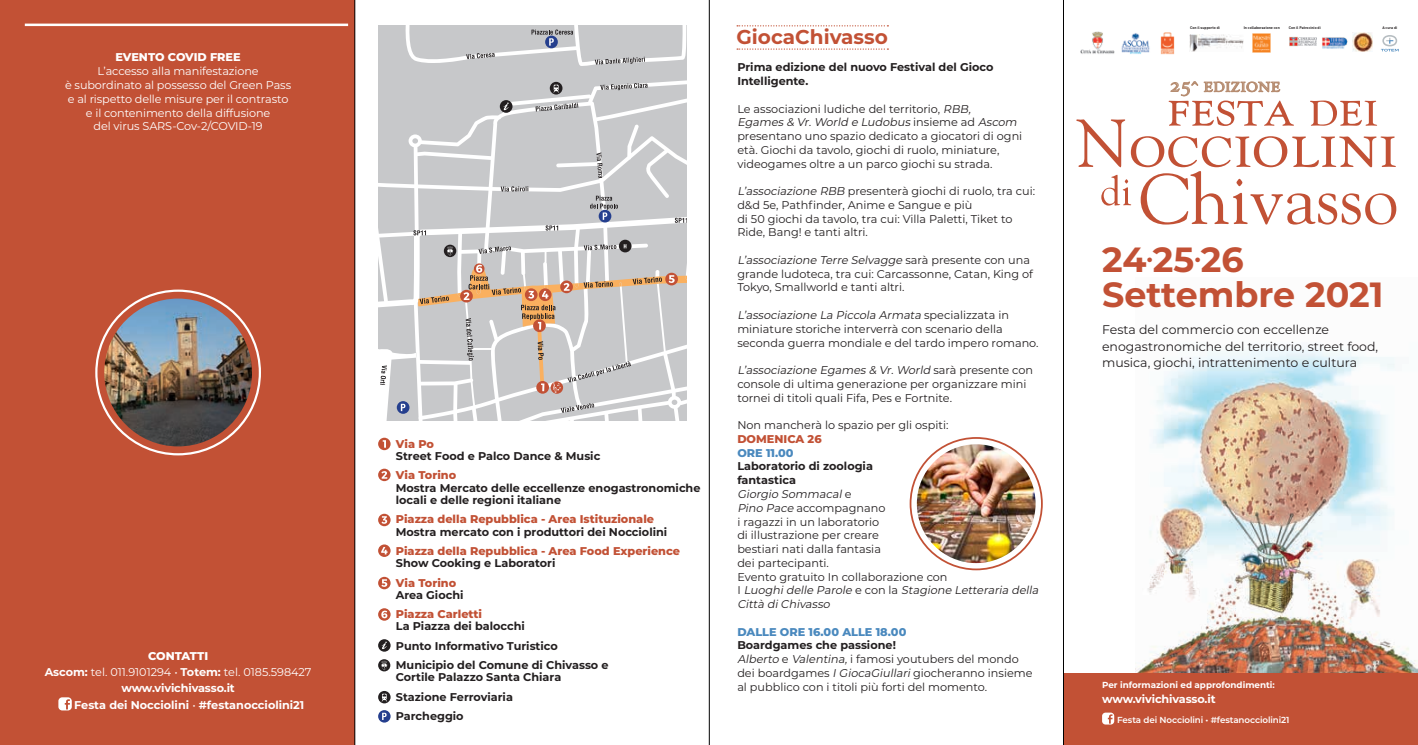
<style>
.page{position:relative;width:1418px;height:745px;background:#fff}
.page>*{position:absolute;margin:0;border:0;box-sizing:border-box;transform-origin:0 0}
.t1{font:700 34.88px/35px "Montserrat";color:#c25135}
.t2{font:21.25px "Goudy SC";color:#b68c70}
.t3{font:700 20px "Montserrat";color:#c25135}
.t4{font:12.5px/16.2px "Montserrat";color:#231f20}
.t5{font:11.25px/13.8px "Montserrat";color:#231f20}
.t6{font:700 11.25px/19.4px "Montserrat";color:#231f20}
.t7{font:11.25px/13.8px "Montserrat";letter-spacing:-.01em;color:#fff;text-align:center}
.t8{font:800 11.25px "Montserrat";color:#c25135}
.t9{font:700 11.25px "Montserrat";letter-spacing:-.005em;color:#fff}
.t10{font:800 11.25px "Montserrat";color:#4a89be}
.t11{font:800 11.25px "Montserrat";color:#fff}
.t12{font:600 8.75px "Montserrat";letter-spacing:-.01em;color:#fff}
.t13{font:700 8.75px "Montserrat";color:#fff}
.t14{font:700 3.75px "DIN";color:#231f20}
.s1{font-weight:700}
.s2{font-weight:400}
.s3{font-style:italic}
</style>
<div class="page">
<img style="left:1135px;top:348px;width:282px;height:325px">
<div style="left:0;top:0;width:354px;height:744px;background:#c25135"></div>
<svg style="left:58px;top:697px;width:14px;height:13px"></svg>
<div style="left:378px;top:25px;width:308px;height:395px;background:#c7c8ca"></div>
<svg style="left:378px;top:80px;width:308px;height:184px"></svg>
<svg style="left:550px;top:82px;width:12px;height:12px"></svg>
<svg style="left:553px;top:85px;width:6px;height:7px"></svg>
<div style="left:598px;top:210px;width:13px;height:12px;background:#253f8e;border-radius:50%"></div>
<svg style="left:590px;top:195px;width:28px;height:25px"></svg>
<svg style="left:478px;top:246px;width:33px;height:8px"></svg>
<svg style="left:584px;top:244px;width:32px;height:6px"></svg>
<svg style="left:413px;top:230px;width:13px;height:5px"></svg>
<svg style="left:545px;top:225px;width:13px;height:5px"></svg>
<svg style="left:675px;top:218px;width:11px;height:5px"></svg>
<svg style="left:596px;top:152px;width:6px;height:26px"></svg>
<svg style="left:535px;top:103px;width:43px;height:8px"></svg>
<svg style="left:500px;top:186px;width:28px;height:5px"></svg>
<svg style="left:619px;top:239px;width:12px;height:13px"></svg>
<svg style="left:623px;top:244px;width:3px;height:4px"></svg>
<svg style="left:500px;top:100px;width:12px;height:13px"></svg>
<svg style="left:503px;top:102px;width:6px;height:8px"></svg>
<svg style="left:405px;top:25px;width:281px;height:41px"></svg>
<svg style="left:600px;top:83px;width:47px;height:7px"></svg>
<svg style="left:444px;top:244px;width:12px;height:13px"></svg>
<svg style="left:447px;top:246px;width:7px;height:10px"></svg>
<svg style="left:378px;top:437px;width:12px;height:13px"></svg>
<svg style="left:383px;top:440px;width:3px;height:7px"></svg>
<svg style="left:378px;top:468px;width:12px;height:13px"></svg>
<svg style="left:381px;top:471px;width:6px;height:7px"></svg>
<svg style="left:378px;top:513px;width:12px;height:13px"></svg>
<svg style="left:381px;top:516px;width:6px;height:7px"></svg>
<svg style="left:378px;top:544px;width:12px;height:12px"></svg>
<svg style="left:381px;top:546px;width:6px;height:8px"></svg>
<svg style="left:378px;top:576px;width:12px;height:13px"></svg>
<svg style="left:381px;top:579px;width:6px;height:7px"></svg>
<svg style="left:378px;top:608px;width:12px;height:12px"></svg>
<svg style="left:381px;top:610px;width:6px;height:8px"></svg>
<svg style="left:378px;top:638px;width:12px;height:13px"></svg>
<svg style="left:382px;top:641px;width:5px;height:7px"></svg>
<svg style="left:378px;top:658px;width:12px;height:13px"></svg>
<svg style="left:381px;top:660px;width:7px;height:9px"></svg>
<svg style="left:378px;top:690px;width:12px;height:13px"></svg>
<svg style="left:381px;top:693px;width:6px;height:8px"></svg>
<svg style="left:378px;top:709px;width:12px;height:13px"></svg>
<svg style="left:382px;top:712px;width:4px;height:7px"></svg>
<div style="left:1063px;top:673px;width:354px;height:71px;background:#c25135"></div>
<svg style="left:1102px;top:712px;width:12px;height:12px"></svg>
<svg style="left:1076px;top:81px;width:320px;height:143px"></svg>
<img style="left:1080px;top:31px;width:34px;height:23px">
<img style="left:1121px;top:33px;width:29px;height:21px">
<img style="left:1160px;top:32px;width:14px;height:22px">
<img style="left:1252px;top:34px;width:18px;height:19px">
<img style="left:1189px;top:35px;width:54px;height:17px">
<svg style="left:1381px;top:35px;width:17px;height:16px"></svg>
<img style="left:1322px;top:37px;width:25px;height:12px">
<img style="left:1352px;top:33px;width:20px;height:19px">
<img style="left:1289px;top:37px;width:27px;height:9px">
<hr style="left:1063px;top:0;width:1px;height:744px;background:#000">
<hr style="left:709px;top:0;width:1px;height:744px;background:#000">
<hr style="left:354px;top:0;width:1px;height:744px;background:#000">
<svg style="left:737px;top:25px;width:151px;height:1px"></svg>
<svg style="left:737px;top:48px;width:151px;height:2px"></svg>
<img style="left:916px;top:444px;width:119px;height:118px;border-radius:59px">
<svg style="left:378px;top:264px;width:308px;height:156px"></svg>
<img style="left:104px;top:298px;width:148px;height:148px;border-radius:74px">
<hr style="left:25px;top:24px;width:323px;height:2px;background:#fff">
<p class="t11" style="left:115px;top:49px;width:127px">EVENTO COVID FREE</p>
<p class="t7" style="left:65px;top:64px;width:227px">L’accesso alla manifestazione<br>è subordinato al possesso del Green Pass e al rispetto delle misure per il contrasto e il contenimento della diffusione<br>del virus SARS-Cov-2/COVID-19</p>
<p class="t11" style="left:148px;top:647px;width:62px">CONTATTI</p>
<p class="t7" style="left:45px;top:664px;width:268px"><span class="s1">Ascom:</span> tel. 011.9101294 • <span class="s1">Totem:</span> tel. 0185.598427</p>
<p class="t9" style="left:121px;top:679px;width:115px">www.vivichivasso.it</p>
<p class="t9" style="left:74px;top:696px;width:232px">Festa dei Nocciolini <span class="s2">•</span> #festanocciolini21</p>
<p class="t8" style="left:396px;top:435px;width:40px">Via Po</p>
<p class="t6" style="left:396px;top:445px;width:206px">Street Food e Palco Dance &amp; Music</p>
<p class="t8" style="left:396px;top:467px;width:62px">Via Torino</p>
<p class="t6" style="left:396px;top:480px;width:306px;line-height:12.2px">Mostra Mercato delle eccellenze enogastronomiche locali e delle regioni italiane</p>
<p class="t8" style="left:396px;top:510px;width:260px">Piazza della Repubblica - Area Istituzionale</p>
<p class="t6" style="left:396px;top:521px;width:273px">Mostra mercato con i produttori dei Nocciolini</p>
<p class="t8" style="left:396px;top:542px;width:286px">Piazza della Repubblica - Area Food Experience</p>
<p class="t6" style="left:396px;top:552px;width:161px">Show Cooking e Laboratori</p>
<p class="t8" style="left:396px;top:574px;width:62px">Via Torino</p>
<p class="t6" style="left:396px;top:584px;width:69px">Area Giochi</p>
<p class="t8" style="left:396px;top:605px;width:88px">Piazza Carletti</p>
<p class="t6" style="left:396px;top:615px;width:214px">La Piazza dei balocchi<br>Punto Informativo Turistico<br>Municipio del Comune di Chivasso e</p>
<p class="t6" style="left:396px;top:666px;width:167px">Cortile Palazzo Santa Chiara<br>Stazione Ferroviaria<br>Parcheggio</p>
<h3 class="t3" style="left:736px;top:23px;width:153px">GiocaChivasso</h3>
<p class="t6" style="left:737px;top:60px;width:258px;line-height:13.8px">Prima edizione del nuovo Festival del Gioco<br>Intelligente.</p>
<p class="t5" style="left:737px;top:101px;width:286px">Le associazioni ludiche del territorio, <span class="s3">RBB, Egames &amp; Vr.World e Ludobus</span> i n s i e m e a d <span class="s3">Ascom </span>presentano uno spazio dedicato a giocatori di ogni età. Giochi da tavolo, giochi di ruolo, miniature, videogames oltre a un parco giochi su strada.</p>
<p class="t5" style="left:737px;top:184px;width:299px"><span class="s3">L’associazione RBB</span> presenterà giochi di ruolo, tra cui: d&amp;d 5e, Pathfinder, Anime e Sangue e più<br>di 50 giochi da tavolo, tra cui: Villa Paletti, Tiket to Ride, Bang! e tanti altri.</p>
<p class="t5" style="left:737px;top:252px;width:297px"><span class="s3">L’associazione Terre Selvagge</span> s a r à p res e n te c o n u n a grande ludoteca, tra cui: Carcassonne, Catan, King of<br>Tokyo, Smallworld e tanti altri.</p>
<p class="t5" style="left:737px;top:307px;width:303px"><span class="s3">L’associazione La Piccola Armata</span> s p e c i a l i z z a t a i n miniature storiche interverrà con scenario della seconda guerra mondiale e del tardo impero romano.</p>
<p class="t5" style="left:737px;top:362px;width:297px"><span class="s3">L’associazione Egames &amp; Vr.World</span> s a r à p res e n te c o n console di ultima generazione per organizzare mini tornei di titoli quali Fifa, Pes e Fortnite.</p>
<p class="t5" style="left:737px;top:417px;width:212px">Non mancherà lo spazio per gli ospiti:</p>
<p class="t8" style="left:737px;top:430px;width:86px">DOMENICA 26</p>
<p class="t10" style="left:737px;top:444px;width:58px">ORE 11.00</p>
<p class="t5" style="left:737px;top:459px;width:305px"><span class="s1">Laboratorio di zoologia<br>fantastica<br></span><span class="s3">Giorgio Sommacal</span>e<br><span class="s3">Pino Pace</span> accompagnano<br>i ragazzi in un laboratorio<br>di illustrazione per creare<br>bestiari nati dalla fantasia<br>dei partecipanti.<br>Evento gratuito In collaborazione con<br>I <span class="s3">Luoghidelle Parole</span> e c o n l a <span class="s3">Stagione Letteraria della<br>Città diChivasso</span></p>
<p class="t10" style="left:737px;top:623px;width:170px">DALLE ORE 16.00 ALLE 18.00</p>
<p class="t5" style="left:737px;top:637px;width:297px"><span class="s1">Boardgames che passione!<br></span><span class="s3">Alberto</span> e <span class="s3">Valentina,</span>i famosi youtubers del mondo dei boardgames <span class="s3">IGiocaGiullari</span>giocheranno insieme al pubblico con i titoli più forti del momento.</p>
<p class="t14" style="left:1190px;top:25px;width:31px">Con il supporto di</p>
<p class="t14" style="left:1243px;top:25px;width:38px">In collaborazione con</p>
<p class="t14" style="left:1288px;top:25px;width:33px">Con il Patrocinio di</p>
<p class="t14" style="left:1382px;top:25px;width:16px">A cura di</p>
<h2 class="t2" style="left:1169px;top:72px;width:112px">25ˆ edizione</h2>
<h1 class="t1" style="left:1102px;top:240px;width:283px">24<sup>•</sup>25<sup>•</sup>26<br>Settembre 2021</h1>
<p class="t4" style="left:1102px;top:321px;width:278px">Festa del commercio con eccellenze enogastronomiche del territorio, street food, musica, giochi, intrattenimento e cultura</p>
<p class="t13" style="left:1102px;top:678px;width:174px">Per informazioni ed approfondimenti:</p>
<p class="t9" style="left:1102px;top:690px;width:115px">www.vivichivasso.it</p>
<p class="t12" style="left:1117px;top:713px;width:174px">Festa dei Nocciolini • #festanocciolini21</p>
</div>
